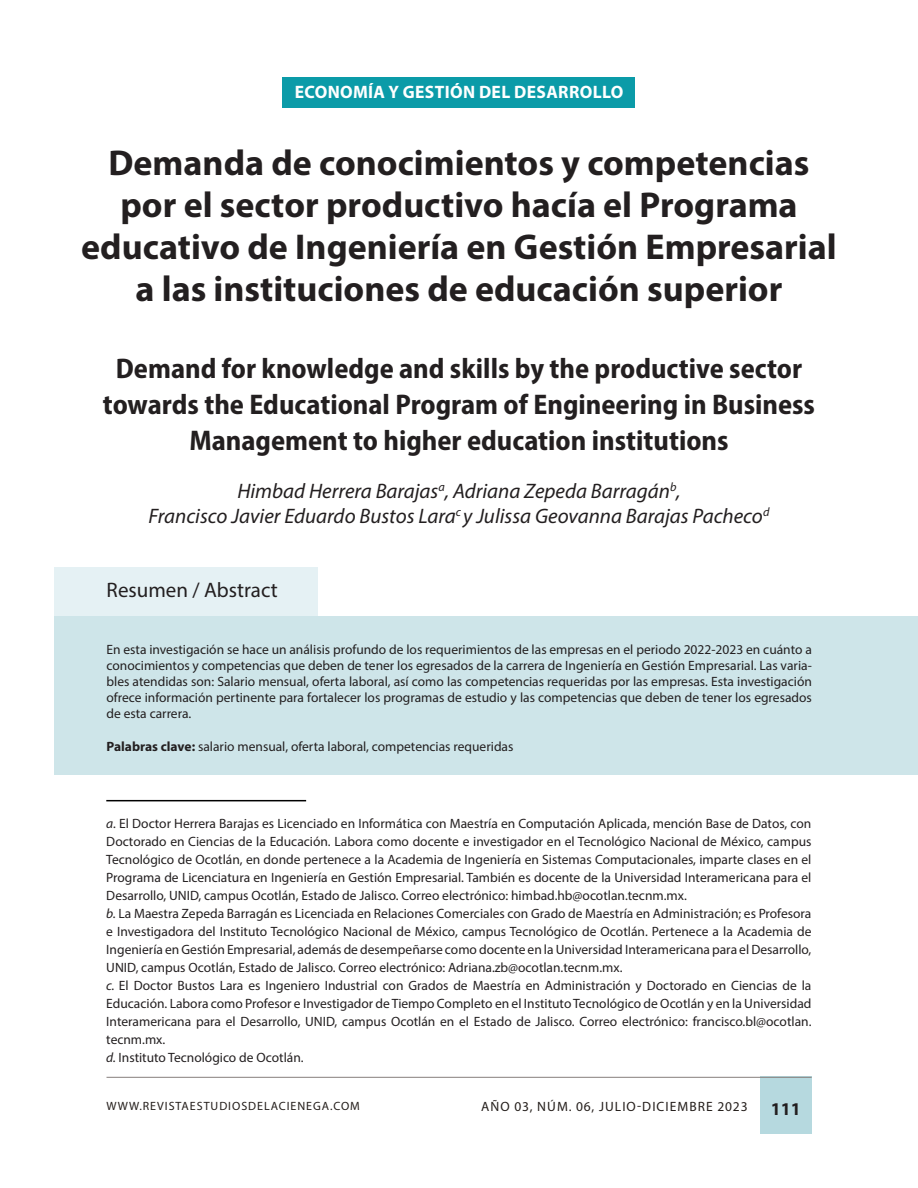
<style>
.page{position:relative;width:918px;height:1188px;background:#fff}
.page>*{position:absolute;margin:0;border:0;box-sizing:border-box;transform-origin:0 0}
.Titulo_artículo{font:700 36px/42px "Myriad Pro";color:#231f20;text-align:center}
.Título_artículo_en_inglés{font:700 semi-condensed 28.5px/36px "Myriad Pro";color:#231f20;text-align:center}
.Autor_es{font:italic 21px "Myriad Pro";color:#231f20}
.Resumen___Abstract{font:21px "Myriad Pro";color:#231f20}
.t1{font:700 18px "Myriad Pro";letter-spacing:.02em;color:#fff}
.t2{font:700 18px "Myriad Pro";color:#231f20}
.Pie_de_nota_biografía{font:13.5px/18px "Myriad Pro";color:#231f20;text-align:justify}
.t3{font:13.5px "Myriad Pro";letter-spacing:.08em;color:#241e1b}
.t4{font:12px "Myriad Pro";letter-spacing:.08em;color:#241e1b}
.s1{font-weight:700}
.s2{font-style:italic}
</style>
<div class="page">
<div style="left:760px;top:1077px;width:52px;height:57px;background:#b6d9df"></div>
<hr style="left:107px;top:1077px;width:705px;height:1px;background:#867f7c">
<div style="left:54px;top:567px;width:263px;height:197px;background:#e5f1f4"></div>
<div style="left:54px;top:616px;width:864px;height:159px;background:#cee5e9"></div>
<hr style="left:106px;top:800px;width:200px;height:1px;background:#000">
<div style="left:283px;top:78px;width:352px;height:30px;background:#0b9ba8"></div>
<p class="t1" style="left:295px;top:81px;width:330px">ECONOMÍA Y GESTIÓN DEL DESARROLLO</p>
<p class="Titulo_artículo" style="left:81px;top:141px;width:757px">Demanda de conocimientos y competencias por el sector productivo hacía el Programa educativo de Ingeniería en Gestión Empresarial a las instituciones de educación superior</p>
<p class="Título_artículo_en_inglés" style="left:103px;top:350px;width:714px">Demand for knowledge and skills by the productive sector towards the Educational Program of Engineering in Business<br>Management to higher education institutions</p>
<p class="Autor_es" style="left:237px;top:478px;width:445px">Himbad Herrera Barajas<sup>a</sup>, Adriana Zepeda Barragán<sup>b</sup>,</p>
<p class="Autor_es" style="left:149px;top:503px;width:622px">Francisco Javier Eduardo Bustos Lara<sup>c</sup> y Julissa Geovanna Barajas Pacheco<sup>d</sup></p>
<p class="Resumen___Abstract" style="left:107px;top:577px;width:173px">Resumen / Abstract</p>
<p class="Pie_de_nota_biografía" style="left:107px;top:641px;width:707px;line-height:16.2px">En esta investigación se hace un análisis profundo de los requerimientos de las empresas en el periodo 2022-2023 en cuánto a conocimientos y competencias que deben de tener los egresados de la carrera de Ingeniería en Gestión Empresarial. Las varia&shy;bles atendidas son: Salario mensual, oferta laboral, así como las competencias requeridas por las empresas. Esta investigación ofrece información pertinente para fortalecer los programas de estudio y las competencias que deben de tener los egresados de esta carrera.</p>
<p class="Pie_de_nota_biografía" style="left:107px;top:737px;width:408px"><span class="s1">Palabras clave:</span> salario mensual, oferta laboral, competencias requeridas</p>
<p class="Pie_de_nota_biografía" style="left:106px;top:814px;width:707px"><span class="s2">a.</span> El Doctor Herrera Barajas es Licenciado en Informática con Maestría en Computación Aplicada, mención Base de Datos, con Doctorado en Ciencias de la Educación. Labora como docente e investigador en el Tecnológico Nacional de México, campus Tecnológico de Ocotlán, en donde pertenece a la Academia de Ingeniería en Sistemas Computacionales, imparte clases en el Programa de Licenciatura en Ingeniería en Gestión Empresarial. También es docente de la Universidad Interamericana para el Desarrollo, UNID, campus Ocotlán, Estado de Jalisco. Correo electrónico: himbad.hb@ocotlan.tecnm.mx.</p>
<p class="Pie_de_nota_biografía" style="left:106px;top:904px;width:707px"><span class="s2">b.</span> La Maestra Zepeda Barragán es Licenciada en Relaciones Comerciales con Grado de Maestría en Administración; es Profesora e Investigadora del Instituto Tecnológico Nacional de México, campus Tecnológico de Ocotlán. Pertenece a la Academia de Ingeniería en Gestión Empresarial, además de desempeñarse como docente en la Universidad Interamericana para el Desarrollo, UNID, campus Ocotlán, Estado de Jalisco. Correo electrónico: Adriana.zb@ocotlan.tecnm.mx.</p>
<p class="Pie_de_nota_biografía" style="left:106px;top:976px;width:707px"><span class="s2">c.</span> El Doctor Bustos Lara es Ingeniero Industrial con Grados de Maestría en Administración y Doctorado en Ciencias de la Educación. Labora como Profesor e Investigador de Tiempo Completo en el Instituto Tecnológico de Ocotlán y en la Universidad Interamericana para el Desarrollo, UNID, campus Ocotlán en el Estado de Jalisco. Correo electrónico: francisco.bl@ocotlan. tecnm.mx.</p>
<p class="Pie_de_nota_biografía" style="left:106px;top:1048px;width:199px"><span class="s2">d.</span> Instituto Tecnológico de Ocotlán.</p>
<p class="t4" style="left:107px;top:1099px;width:255px">WWW.REVISTAESTUDIOSDELACIENEGA.COM</p>
<p class="t3" style="left:481px;top:1099px;width:268px">AÑO 03, NÚM. 06, JULIO-DICIEMBRE 2023</p>
<h3 class="t2" style="left:771px;top:1097px;width:31px">111</h3>
</div>
